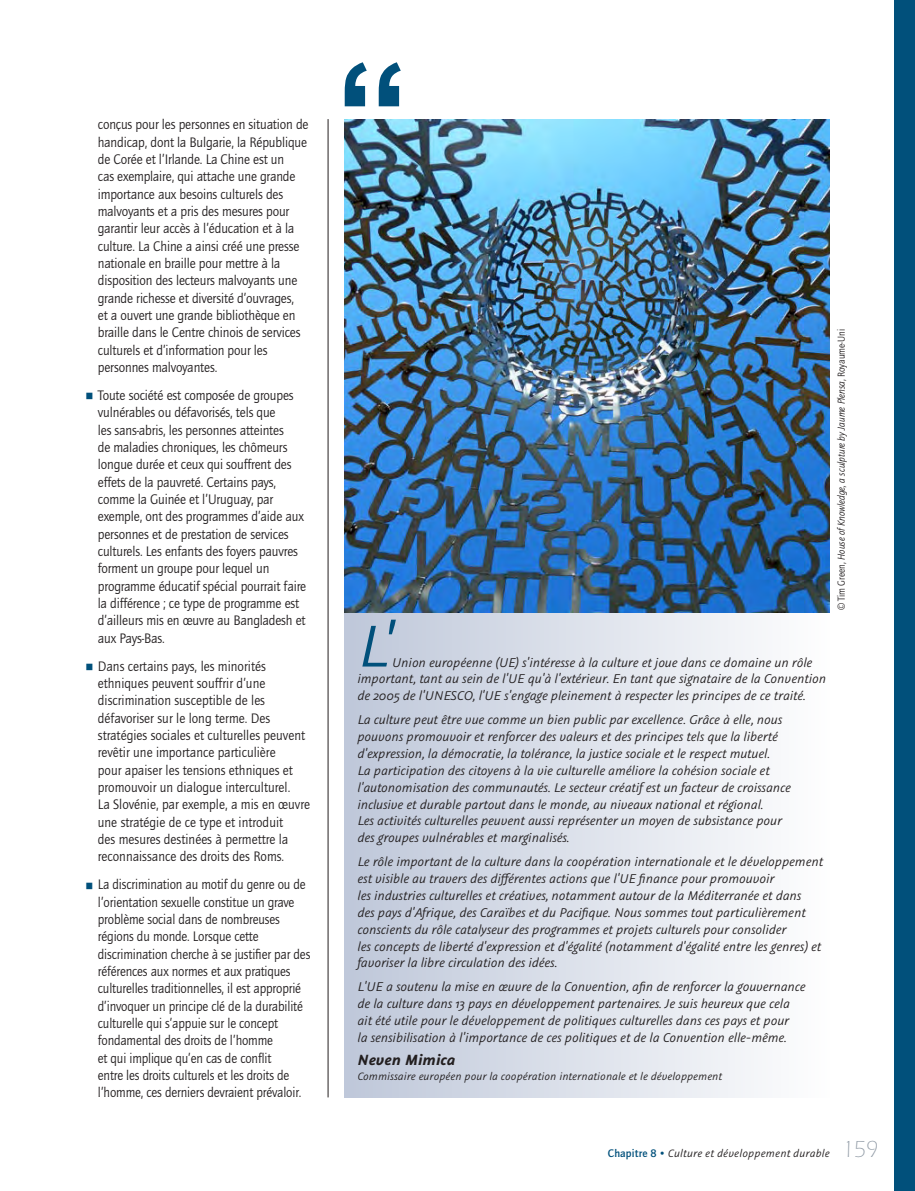
<style>
.page{position:relative;width:915px;height:1191px;background:#fff}
.page>*{position:absolute;margin:0;border:0;box-sizing:border-box;transform-origin:0 0}
.t1{font:italic 66px "Graublau Sans";color:#01507b}
.t2{font:italic 700 16.5px "Graublau Sans";color:#231f20}
.t3{font:italic 14.25px/17px "Graublau Sans";letter-spacing:-.01em;color:#231f20}
.t4{font:14.25px/17.4px "Quay Sans ITC Std";letter-spacing:-.01em;color:#231f20;scale:.95 1}
.t5{font:14.25px/17.4px "Quay Sans ITC Std";letter-spacing:-.01em;color:#231f20;scale:.93 1}
.t6{font:italic 12px "Graublau Sans";color:#231f20}
.t7{font:italic 10.5px "Quay Sans ITC Std";color:#231f20;scale:.9 1}
.s1{color:#01507b}
.s2{font-style:normal}
.s3{font-family:"Quay Sans ITC Std";font-weight:500;font-style:normal;font-size:11.25px;color:#01507b}
.s4{font-family:"ITC Eras Std";font-weight:300;font-style:normal;font-size:24px;color:#919ba6}
</style>
<div class="page">
<hr style="left:328px;top:119px;width:1px;height:978px;background:#231f20">
<div style="left:893px;top:0;width:21px;height:1191px;background:#01507b"></div>
<div style="left:344px;top:119px;width:485px;height:978px;background:linear-gradient(to right,#bec7d9,#fefefe)"></div>
<svg style="left:344px;top:62px;width:56px;height:44px"></svg>
<img style="left:344px;top:119px;width:485px;height:494px">
<p class="t4" style="left:98px;top:116px;width:223px">conçus pour les personnes en situation de handicap, dont la Bulgarie, la République de Corée et l’Irlande. La Chine est un<br>cas exemplaire, qui attache une grande importance aux besoins culturels des malvoyants et a pris des mesures pour garantir leur accès à l’éducation et à la culture. La Chine a ainsi créé une presse nationale en braille pour mettre à la disposition des lecteurs malvoyants une grande richesse et diversité d’ouvrages,<br>et a ouvert une grande bibliothèque en braille dans le Centre chinois de services culturels et d’information pour les personnes malvoyantes.</p>
<p class="t4" style="left:98px;top:386px;width:221px;text-indent:-13px"><span class="s1">○</span> Toute société est composée de groupes vulnérables ou défavorisés, tels que<br>les sans-abris, les personnes atteintes<br>de maladies chroniques, les chômeurs longue durée et ceux qui souffrent des effets de la pauvreté. Certains pays, comme la Guinée et l’Uruguay, par exemple, ont des programmes d’aide aux personnes et de prestation de services culturels. Les enfants des foyers pauvres forment un groupe pour lequel un programme éducatif spécial pourrait faire la différence ; ce type de programme est d’ailleurs mis en œuvre au Bangladesh et aux Pays-Bas.</p>
<p class="t4" style="left:98px;top:657px;width:225px;text-indent:-13px"><span class="s1">○</span> Dans certains pays, les minorités ethniques peuvent souffrir d’une discrimination susceptible de les défavoriser sur le long terme. Des stratégies sociales et culturelles peuvent revêtir une importance particulière<br>pour apaiser les tensions ethniques et promouvoir un dialogue interculturel.<br>La Slovénie, par exemple, a mis en œuvre une stratégie de ce type et introduit<br>des mesures destinées à permettre la reconnaissance des droits des Roms.</p>
<p class="t5" style="left:98px;top:876px;width:230px;text-indent:-13px"><span class="s1">○</span> La discrimination au motif du genre ou de l’orientation sexuelle constitue un grave problème social dans de nombreuses régions du monde. Lorsque cette discrimination cherche à se justifier par des références aux normes et aux pratiques culturelles traditionnelles, il est approprié d’invoquer un principe clé de la durabilité culturelle qui s’appuie sur le concept fondamental des droits de l’homme<br>et qui implique qu’en cas de conflit<br>entre les droits culturels et les droits de l’homme, ces derniers devraient prévaloir.</p>
<h1 class="t1" style="left:357px;top:604px;width:38px">L'</h1>
<p class="t3" style="left:357px;top:653px;width:470px;text-indent:35px">Union européenne (UE) s'intéresse à la culture et joue dans ce domaine un rôle important, tant au sein de l'UE qu'à l'extérieur. En tant que signataire de la Convention de 2005 de l'UNESCO, l'UE s'engage pleinement à respecter les principes de ce traité.</p>
<p class="t3" style="left:357px;top:710px;width:435px">La culture peut être vue comme un bien public par excellence. Grâce à elle, nous pouvons promouvoir et renforcer des valeurs et des principes tels que la liberté d'expression, la démocratie, la tolérance, la justice sociale et le respect mutuel.<br>La participation des citoyens à la vie culturelle améliore la cohésion sociale et l'autonomisation des communautés. Le secteur créatif est un facteur de croissance inclusive et durable partout dans le monde, au niveaux national et régional.<br>Les activités culturelles peuvent aussi représenter un moyen de subsistance pour des groupes vulnérables et marginalisés.</p>
<p class="t3" style="left:357px;top:852px;width:467px">Le rôle important de la culture dans la coopération internationale et le développement est visible au travers des différentes actions que l'UE finance pour promouvoir<br>les industries culturelles et créatives, notamment autour de la Méditerranée et dans<br>des pays d'Afrique, des Caraïbes et du Pacifique. Nous sommes tout particulièrement conscients du rôle catalyseur des programmes et projets culturels pour consolider<br>les concepts de liberté d'expression et d'égalité (notamment d'égalité entre les genres) et favoriser la libre circulation des idées.</p>
<p class="t3" style="left:357px;top:977px;width:449px">L'UE a soutenu la mise en œuvre de la Convention, afin de renforcer la gouvernance de la culture dans 13 pays en développement partenaires. Je suis heureux que cela ait été utile pour le développement de politiques culturelles dans ces pays et pour<br>la sensibilisation à l'importance de ces politiques et de la Convention elle-même.</p>
<p class="t2" style="left:357px;top:1048px;width:99px">Neven Mimica</p>
<p class="t6" style="left:357px;top:1069px;width:366px">Commissaire européen pour la coopération internationale et le développement</p>
<p class="t7" style="left:834px;top:610px;width:314px;rotate:-90deg"><span class="s2">© Tim Green,</span> House of Knowledge, a sculpture by Jaume Plensa<span class="s2">, Royaume-Uni</span></p>
<p class="t6" style="left:607px;top:1145px;width:272px"><span class="s3">Chapitre 8 •</span> Culture et développement durable <span class="s4">159</span></p>
</div>
